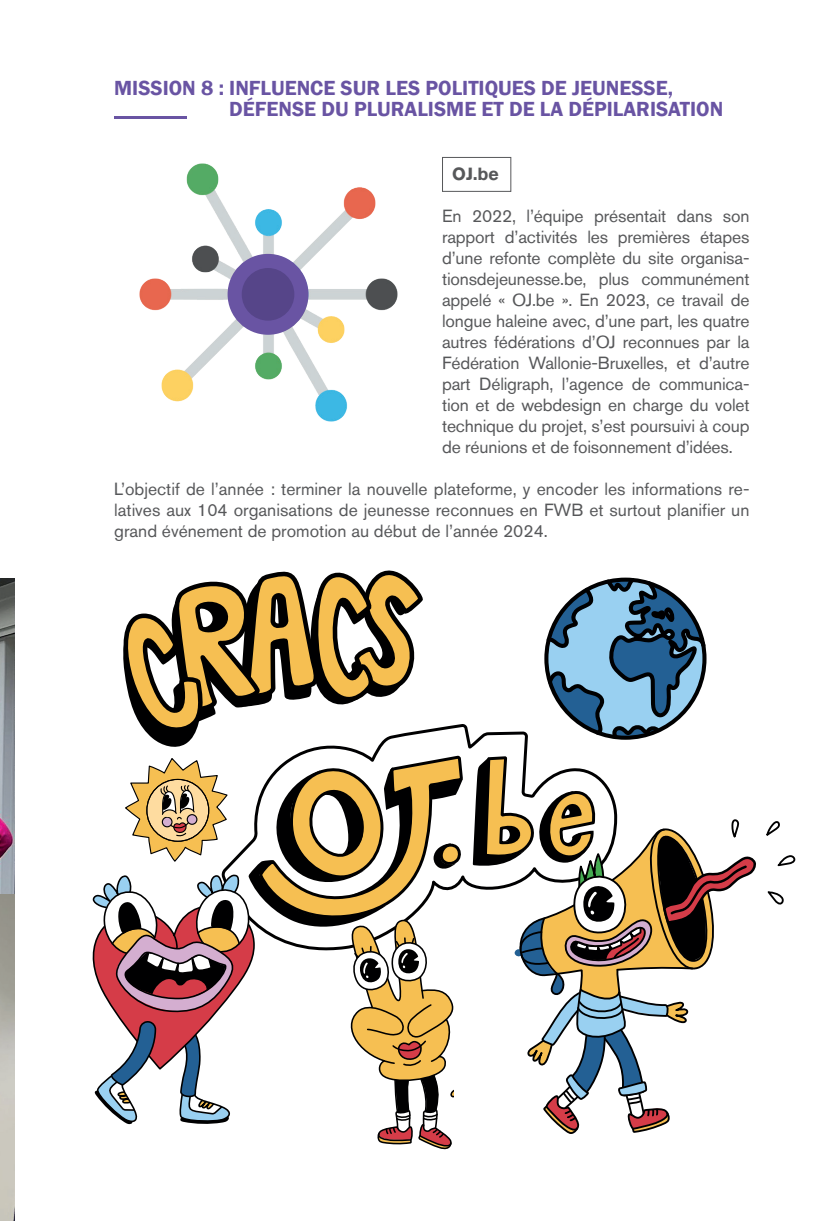
<style>
.page{position:relative;width:824px;height:1221px;background:#fff}
.page>*{position:absolute;margin:0;border:0;box-sizing:border-box;transform-origin:0 0}
.t1{font:600 21px/21px "Franklin Gothic";color:#6954a3}
.t2{font:17.5px/21px "Akzidenz Grotesk BQ";letter-spacing:-.005em;color:#57585a;text-align:justify}
.t3{font:700 17.5px "Akzidenz Grotesk BQ";color:#57585a}
</style>
<div class="page">
<img style="left:0;top:893px;width:15px;height:327px">
<svg style="left:0;top:578px;width:15px;height:315px;background:#85828b"></svg>
<hr style="left:114px;top:116px;width:73px;height:3px;background:#6954a3">
<div style="left:442px;top:157px;width:69px;height:35px;border:1px solid #57585a"></div>
<img style="left:139px;top:163px;width:259px;height:259px">
<div style="left:227px;top:254px;width:81px;height:81px;background:#6954a3;border-radius:50%"></div>
<div style="left:242px;top:268px;width:52px;height:52px;background:#564589;border-radius:50%"></div>
<svg style="left:766px;top:821px;width:14px;height:15px"></svg>
<svg style="left:777px;top:855px;width:18px;height:12px"></svg>
<svg style="left:767px;top:891px;width:17px;height:14px"></svg>
<svg style="left:473px;top:577px;width:283px;height:556px"></svg>
<svg style="left:93px;top:570px;width:371px;height:579px"></svg>
<p class="t1" style="left:229px;top:78px;width:495px;text-indent:-115px">MISSION 8 : INFLUENCE SUR LES POLITIQUES DE JEUNESSE,<br>DÉFENSE DU PLURALISME ET DE LA DÉPILARISATION</p>
<p class="t3" style="left:452px;top:163px;width:48px">OJ.be</p>
<p class="t2" style="left:442px;top:205px;width:309px">En 2022, l’équipe présentait dans son rapport d’activités les premières étapes d’une refonte complète du site organisa&shy;tionsdejeunesse.be, plus communément appelé « OJ.be ». En 2023, ce travail de longue haleine avec, d’une part, les quatre autres fédérations d’OJ reconnues par la Fédération Wallonie-Bruxelles, et d’autre part Déligraph, l’agence de communica&shy;tion et de webdesign en charge du volet technique du projet, s’est poursuivi à coup de réunions et de foisonnement d’idées.</p>
<p class="t2" style="left:114px;top:478px;width:636px">L’objectif de l’année : terminer la nouvelle plateforme, y encoder les informations re&shy;latives aux 104 organisations de jeunesse reconnues en FWB et surtout planifier un grand événement de promotion au début de l’année 2024.</p>
</div>
